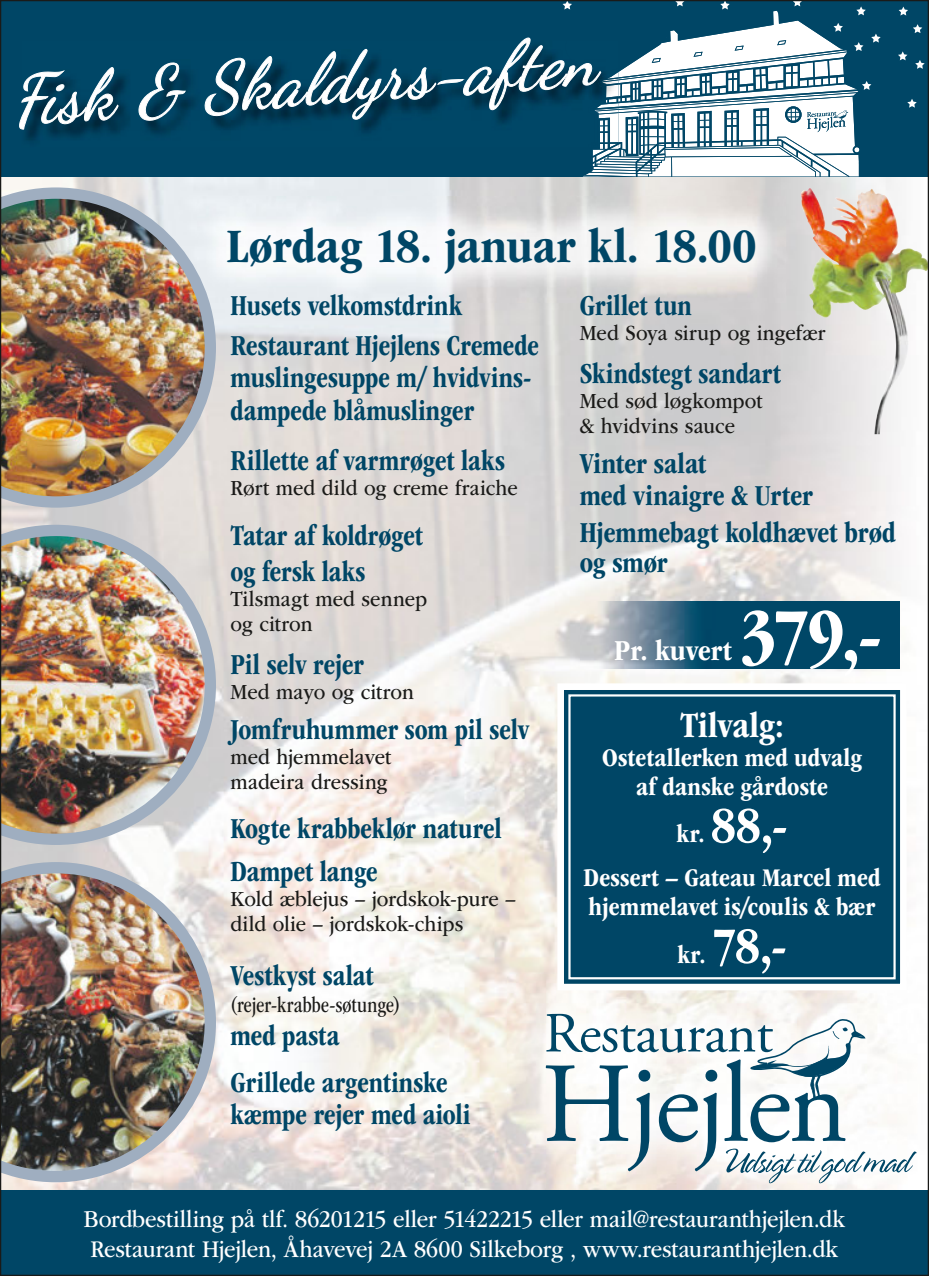
<style>
.page{position:relative;width:929px;height:1276px;background:#fff}
.page>*{position:absolute;margin:0;border:0;box-sizing:border-box;transform-origin:0 0}
.t1{font:700 condensed 77.5px "ITC Garamond Std";color:#fff}
.t2{font:italic 69px "Dancing Script OT";color:#fff}
.t3{font:700 condensed 52.75px "ITC Garamond Std";color:#fff}
.t4{font:700 condensed 49.75px "ITC Garamond Std";color:#004666}
.t5{font:700 condensed 37px "ITC Garamond Std";letter-spacing:-.005em;color:#fff}
.t6{font:700 condensed 30px/39.5px "ITC Garamond Std";color:#004666;scale:.9 1}
.t7{font:700 condensed 30px/32.5px "ITC Garamond Std";color:#004666;scale:.93 1}
.t8{font:700 condensed 30px "ITC Garamond Std";color:#fff}
.t9{font:700 condensed 26.25px/29px "ITC Garamond Std";letter-spacing:.005em;color:#fff;text-align:center}
.t10{font:25px/30px "ITC Garamond Std";letter-spacing:-.005em;color:#fff;scale:.9 1}
.t11{font:22.5px/25px "ITC Garamond Std";letter-spacing:.005em;color:#1a1a18;scale:.9 1}
.t12{font:condensed 22.5px "ITC Garamond Std";letter-spacing:.01em;color:#1a1a18;scale:.91 1}
.s1{font-size:26.25px}
</style>
<div class="page">
<img style="left:2px;top:176px;width:924px;height:1015px">
<img style="left:507px;top:974px;width:419px;height:217px">
<svg style="left:545px;top:1014px;width:371px;height:169px"></svg>
<div style="left:0;top:1191px;width:928px;height:85px;background:#004666"></div>
<img style="left:216px;top:197px;width:569px;height:105px">
<div style="left:2px;top:2px;width:201px;height:174px;background:#004666"></div>
<img style="left:2px;top:187px;width:214px;height:320px">
<img style="left:2px;top:525px;width:214px;height:320px">
<img style="left:2px;top:862px;width:214px;height:320px">
<svg style="left:554px;top:680px;width:355px;height:313px;background:#1d5b77"></svg>
<div style="left:568px;top:694px;width:327px;height:285px;border:2px solid #fff"></div>
<img style="left:580px;top:601px;width:319px;height:67px">
<img style="left:22px;top:40px;width:181px;height:107px">
<svg style="left:18px;top:67px;width:101px;height:63px;background:#23576f"></svg>
<svg style="left:137px;top:63px;width:50px;height:58px;background:#1c546e"></svg>
<svg style="left:203px;top:2px;width:723px;height:174px"></svg>
<img style="left:800px;top:188px;width:126px;height:246px">
<h2 class="t2" style="left:11px;top:60px;width:585px;rotate:-4deg">Fisk &amp; Skaldyrs-aften</h2>
<h3 class="t4" style="left:226px;top:218px;width:531px">Lørdag 18. januar kl. 18.00</h3>
<p class="t6" style="left:230px;top:286px;width:344px">Husets velkomstdrink<br>Restaurant Hjejlens Cremede</p>
<p class="t6" style="left:230px;top:361px;width:336px;line-height:32.5px">muslingesuppe m/ hvidvins&shy;dampede blåmuslinger</p>
<p class="t6" style="left:230px;top:440px;width:306px">Rillette af varmrøget laks</p>
<p class="t11" style="left:230px;top:475px;width:320px">Rørt med dild og creme fraiche</p>
<p class="t6" style="left:230px;top:517px;width:215px;line-height:36px">Tatar af koldrøget og fersk laks</p>
<p class="t11" style="left:230px;top:586px;width:220px">Tilsmagt med sennep og citron</p>
<p class="t6" style="left:230px;top:645px;width:150px">Pil selv rejer</p>
<p class="t11" style="left:230px;top:680px;width:205px">Med mayo og citron</p>
<p class="t6" style="left:230px;top:709px;width:333px">Jomfruhummer som pil selv</p>
<p class="t11" style="left:230px;top:744px;width:180px">med hjemmelavet madeira dressing</p>
<p class="t6" style="left:230px;top:807px;width:303px;line-height:43px">Kogte krabbeklør naturel<br>Dampet lange</p>
<p class="t11" style="left:230px;top:886px;width:318px">Kold æblejus – jordskok-pure – dild olie – jordskok-chips</p>
<p class="t6" style="left:230px;top:955px;width:160px">Vestkyst salat</p>
<p class="t12" style="left:230px;top:992px;width:188px">(rejer-krabbe-søtunge)</p>
<p class="t6" style="left:230px;top:1012px;width:243px;line-height:46.8px">med pasta<br>Grillede argentinske</p>
<p class="t6" style="left:230px;top:1095px;width:268px">kæmpe rejer med aioli</p>
<p class="t6" style="left:579px;top:286px;width:126px">Grillet tun</p>
<p class="t11" style="left:579px;top:321px;width:274px">Med Soya sirup og ingefær</p>
<p class="t6" style="left:579px;top:354px;width:225px">Skindstegt sandart</p>
<p class="t11" style="left:579px;top:389px;width:205px">Med sød løgkompot &amp; hvidvins sauce</p>
<p class="t7" style="left:579px;top:447px;width:252px">Vinter salat<br>med vinaigre &amp; Urter</p>
<p class="t7" style="left:579px;top:518px;width:341px;line-height:30px">Hjemmebagt koldhævet brød og smør</p>
<p class="t8" style="left:614px;top:634px;width:119px">Pr. kuvert</p>
<h1 class="t1" style="left:739px;top:592px;width:144px">379,-</h1>
<p class="t5" style="left:680px;top:704px;width:105px">Tilvalg:</p>
<p class="t9" style="left:602px;top:743px;width:261px">Ostetallerken med udvalg af danske gårdoste</p>
<h3 class="t3" style="left:676px;top:796px;width:112px"><span class="s1">kr.</span> 88,-</h3>
<p class="t9" style="left:583px;top:863px;width:298px;text-align:left">Dessert – Gateau Marcel med hjemmelavet is/coulis &amp; bær</p>
<h3 class="t3" style="left:677px;top:916px;width:111px"><span class="s1">kr.</span> 78,-</h3>
<p class="t10" style="left:83px;top:1204px;width:848px">Bordbestilling på tlf. 86201215 eller 51422215 eller mail@restauranthjejlen.dk<br>Restaurant Hjejlen, Åhavevej 2A 8600 Silkeborg , www.restauranthjejlen.dk</p>
</div>
